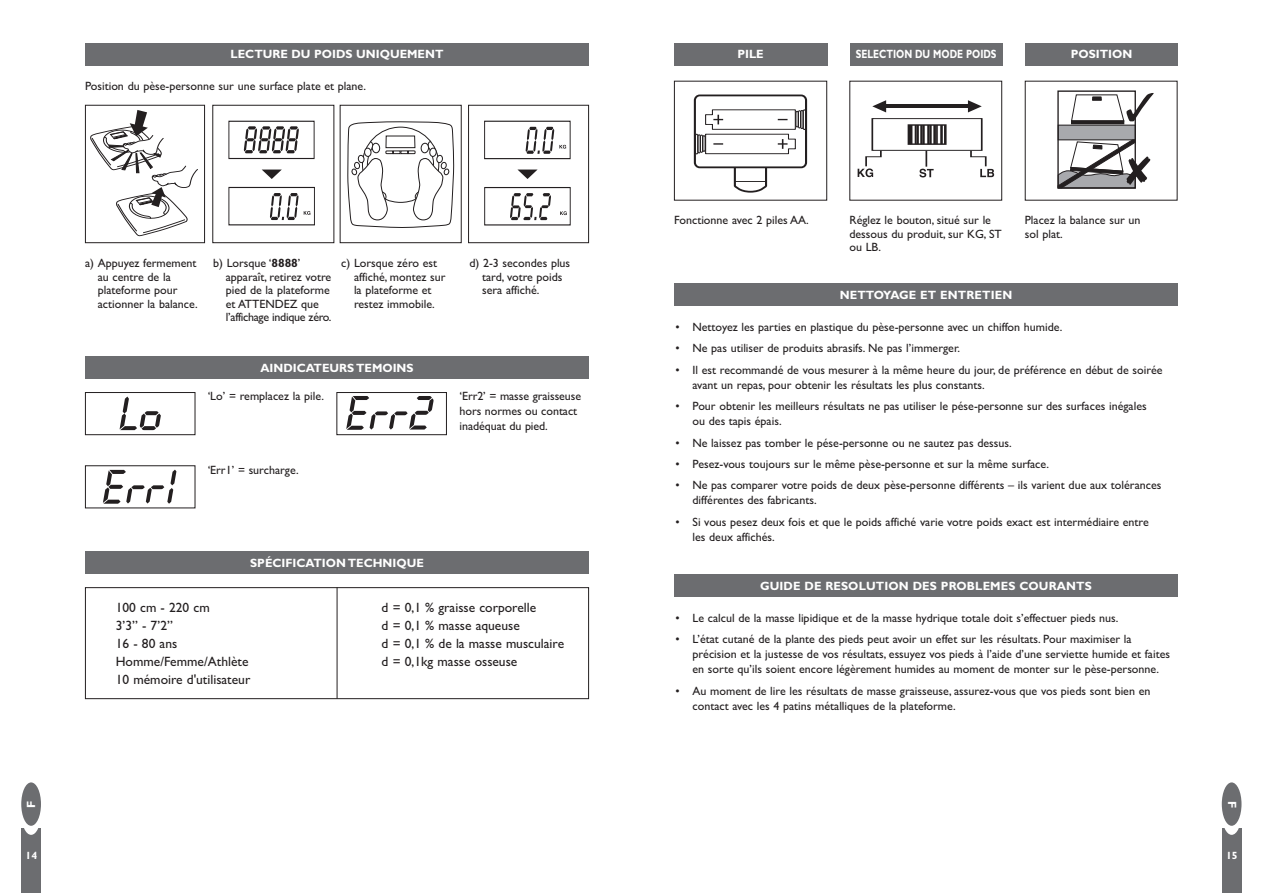
<style>
.page{position:relative;width:1263px;height:893px;background:#fff}
.page>*{position:absolute;margin:0;border:0;box-sizing:border-box;transform-origin:0 0}
.t1{font:13.5px/18px "Gill Sans";color:#231f20}
.t2{font:12px/13.5px "Gill Sans";color:#231f20}
.t3{font:700 12px "Gill Sans";color:#fff}
.t4{font:700 12px "Gill Sans";color:#fff;scale:.78 1}
.t5{font:700 10.5px "Gill Sans";color:#fff}
.s1{font-weight:700}
</style>
<div class="page">
<div style="left:1222px;top:828px;width:20px;height:65px;background:#6c6d70"></div>
<div style="left:1222px;top:791px;width:19px;height:44px;background:#fff;border-radius:50%"></div>
<div style="left:1222px;top:782px;width:19px;height:44px;background:#6c6d70;border-radius:50%"></div>
<div style="left:21px;top:828px;width:20px;height:65px;background:#6c6d70"></div>
<div style="left:21px;top:791px;width:20px;height:44px;background:#fff;border-radius:50%"></div>
<div style="left:21px;top:782px;width:20px;height:44px;background:#6c6d70;border-radius:50%"></div>
<div style="left:85px;top:105px;width:120px;height:138px;border:1px solid #231f20"></div>
<svg style="left:262px;top:170px;width:20px;height:9px"></svg>
<svg style="left:304px;top:211px;width:6px;height:4px"></svg>
<div style="left:228px;top:187px;width:87px;height:38px;border:1px solid #231f20"></div>
<svg style="left:270px;top:193px;width:28px;height:27px"></svg>
<div style="left:228px;top:121px;width:87px;height:38px;border:1px solid #231f20"></div>
<svg style="left:244px;top:126px;width:55px;height:27px"></svg>
<div style="left:212px;top:105px;width:122px;height:138px;border:1px solid #231f20"></div>
<svg style="left:347px;top:121px;width:107px;height:107px"></svg>
<div style="left:340px;top:105px;width:122px;height:138px;border:1px solid #231f20"></div>
<svg style="left:518px;top:170px;width:19px;height:9px"></svg>
<svg style="left:560px;top:211px;width:7px;height:4px"></svg>
<div style="left:484px;top:187px;width:87px;height:38px;border:1px solid #231f20"></div>
<svg style="left:510px;top:193px;width:41px;height:27px"></svg>
<div style="left:484px;top:121px;width:87px;height:38px;border:1px solid #231f20"></div>
<svg style="left:526px;top:127px;width:40px;height:27px"></svg>
<div style="left:468px;top:105px;width:121px;height:138px;border:1px solid #231f20"></div>
<div style="left:85px;top:43px;width:504px;height:22px;background:#6c6d70"></div>
<svg style="left:90px;top:110px;width:108px;height:126px"></svg>
<div style="left:85px;top:356px;width:504px;height:23px;background:#6c6d70"></div>
<svg style="left:120px;top:397px;width:41px;height:33px"></svg>
<div style="left:85px;top:392px;width:110px;height:43px;border:1px solid #231f20"></div>
<svg style="left:346px;top:396px;width:87px;height:34px"></svg>
<div style="left:336px;top:392px;width:111px;height:43px;border:1px solid #231f20"></div>
<div style="left:85px;top:551px;width:504px;height:23px;background:#6c6d70"></div>
<div style="left:85px;top:587px;width:504px;height:112px;border:1px solid #231f20"></div>
<hr style="left:337px;top:587px;width:1px;height:112px;background:#231f20">
<svg style="left:103px;top:470px;width:73px;height:34px"></svg>
<div style="left:85px;top:465px;width:110px;height:43px;border:1px solid #231f20"></div>
<div style="left:674px;top:283px;width:504px;height:23px;background:#6c6d70"></div>
<div style="left:674px;top:574px;width:504px;height:23px;background:#6c6d70"></div>
<div style="left:674px;top:43px;width:153px;height:22px;background:#6c6d70"></div>
<div style="left:694px;top:94px;width:113px;height:74px;border:2px solid #231f20;border-radius:5px"></div>
<svg style="left:733px;top:166px;width:35px;height:27px"></svg>
<hr style="left:735px;top:181px;width:31px;height:1px;background:#231f20">
<svg style="left:694px;top:109px;width:113px;height:46px"></svg>
<div style="left:674px;top:81px;width:153px;height:120px;border:1px solid #231f20"></div>
<div style="left:850px;top:43px;width:152px;height:22px;background:#6c6d70"></div>
<div style="left:872px;top:118px;width:110px;height:33px;border:1px solid #231f20"></div>
<svg style="left:872px;top:100px;width:14px;height:12px"></svg>
<svg style="left:968px;top:100px;width:14px;height:12px"></svg>
<hr style="left:884px;top:105px;width:87px;height:3px;background:#231f20">
<div style="left:908px;top:124px;width:38px;height:21px;border:2px solid #231f20"></div>
<svg style="left:910px;top:125px;width:32px;height:19px"></svg>
<svg style="left:858px;top:150px;width:24px;height:27px"></svg>
<svg style="left:969px;top:150px;width:25px;height:27px"></svg>
<svg style="left:919px;top:151px;width:15px;height:26px"></svg>
<div style="left:1025px;top:43px;width:153px;height:22px;background:#6c6d70"></div>
<div style="left:1058px;top:125px;width:77px;height:15px;background:#a8a9ad"></div>
<div style="left:1058px;top:125px;width:78px;height:15px;border:1px solid #231f20"></div>
<div style="left:1071px;top:120px;width:53px;height:4px;border:1px solid #231f20"></div>
<div style="left:1057px;top:90px;width:79px;height:99px;border:1px solid #231f20"></div>
<svg style="left:1075px;top:93px;width:79px;height:29px"></svg>
<svg style="left:1057px;top:137px;width:93px;height:52px"></svg>
<p class="t3" style="left:231px;top:50px;width:214px">LECTURE DU POIDS UNIQUEMENT</p>
<p class="t2" style="left:85px;top:79px;width:283px">Position du pèse-personne sur une surface plate et plane.</p>
<p class="t3" style="left:26px;top:808px;width:9px;rotate:-90deg">F</p>
<p class="t5" style="left:26px;top:851px;width:13px">14</p>
<p class="t2" style="left:98px;top:256px;width:101px;text-indent:-13px">a) Appuyez fermement au centre de la plateforme pour actionner la balance.</p>
<p class="t2" style="left:226px;top:256px;width:107px;text-indent:-13px">b) Lorsque ‘<span class="s1">8888</span>’ apparaît, retirez votre pied de la plateforme et ATTENDEZ que l’affichage indique zéro.</p>
<p class="t2" style="left:354px;top:256px;width:93px;text-indent:-13px">c) Lorsque zéro est affiché, montez sur la plateforme et restez immobile.</p>
<p class="t2" style="left:482px;top:256px;width:90px;text-indent:-13px">d) 2-3 secondes plus tard, votre poids sera affiché.</p>
<p class="t3" style="left:260px;top:363px;width:155px">AINDICATEURS TEMOINS</p>
<p class="t2" style="left:208px;top:389px;width:118px">‘Lo’ = remplacez la pile.</p>
<p class="t2" style="left:460px;top:389px;width:123px;line-height:15px">‘Err2’ = masse graisseuse hors normes ou contact inadéquat du pied.</p>
<p class="t2" style="left:208px;top:463px;width:92px">‘Err1’ = surcharge.</p>
<p class="t3" style="left:250px;top:558px;width:175px">SPÉCIFICATION TECHNIQUE</p>
<p class="t1" style="left:116px;top:599px;width:136px">100 cm - 220 cm<br>3’3” - 7’2”<br>16 - 80 ans<br>Homme/Femme/Athlète<br>10 mémoire d'utilisateur</p>
<p class="t1" style="left:382px;top:599px;width:184px">d = 0,1 % graisse corporelle<br>d = 0,1 % masse aqueuse<br>d = 0,1 % de la masse musculaire d = 0,1kg masse osseuse</p>
<p class="t3" style="left:737px;top:50px;width:28px">PILE</p>
<p class="t4" style="left:856px;top:50px;width:182px">SELECTION DU MODE POIDS</p>
<p class="t3" style="left:1071px;top:50px;width:63px">POSITION</p>
<p class="t2" style="left:674px;top:213px;width:136px">Fonctionne avec 2 piles AA.</p>
<p class="t2" style="left:849px;top:213px;width:154px">Réglez le bouton, situé sur le dessous du produit, sur KG, ST ou LB.</p>
<p class="t2" style="left:1025px;top:213px;width:117px">Placez la balance sur un sol plat.</p>
<p class="t3" style="left:840px;top:290px;width:174px">NETTOYAGE ET ENTRETIEN</p>
<p class="t2" style="left:675px;top:320px;width:388px">• Nettoyez les parties en plastique du pèse-personne avec un chiffon humide.</p>
<p class="t2" style="left:675px;top:341px;width:286px">• Ne pas utiliser de produits abrasifs. Ne pas l’immerger.</p>
<p class="t2" style="left:692px;top:362px;width:471px;line-height:15px;text-indent:-17px">• Il est recommandé de vous mesurer à la même heure du jour, de préférence en début de soirée avant un repas, pour obtenir les résultats les plus constants.</p>
<p class="t2" style="left:692px;top:398px;width:456px;line-height:15px;text-indent:-17px">• Pour obtenir les meilleurs résultats ne pas utiliser le pése-personne sur des surfaces inégales ou des tapis épais.</p>
<p class="t2" style="left:675px;top:436px;width:338px">• Ne laissez pas tomber le pése-personne ou ne sautez pas dessus.</p>
<p class="t2" style="left:675px;top:457px;width:375px">• Pesez-vous toujours sur le même pèse-personne et sur la même surface.</p>
<p class="t2" style="left:692px;top:478px;width:470px;line-height:15px;text-indent:-17px">• Ne pas comparer votre poids de deux pèse-personne différents – ils varient due aux tolérances différentes des fabricants.</p>
<p class="t2" style="left:692px;top:514px;width:458px;line-height:15px;text-indent:-17px">• Si vous pesez deux fois et que le poids affiché varie votre poids exact est intermédiaire entre les deux affichés.</p>
<p class="t3" style="left:760px;top:581px;width:333px">GUIDE DE RESOLUTION DES PROBLEMES COURANTS</p>
<p class="t2" style="left:675px;top:611px;width:444px">• Le calcul de la masse lipidique et de la masse hydrique totale doit s’effectuer pieds nus.</p>
<p class="t2" style="left:692px;top:632px;width:479px;line-height:15px;text-indent:-17px">• L’état cutané de la plante des pieds peut avoir un effet sur les résultats. Pour maximiser la précision et la justesse de vos résultats, essuyez vos pieds à l’aide d’une serviette humide et faites en sorte qu’ils soient encore légèrement humides au moment de monter sur le pèse-personne.</p>
<p class="t2" style="left:692px;top:683px;width:459px;line-height:15px;text-indent:-17px">• Au moment de lire les résultats de masse graisseuse, assurez-vous que vos pieds sont bien en contact avec les 4 patins métalliques de la plateforme.</p>
<p class="t3" style="left:1237px;top:801px;width:9px;rotate:90deg">F</p>
<p class="t5" style="left:1226px;top:851px;width:13px">15</p>
</div>
